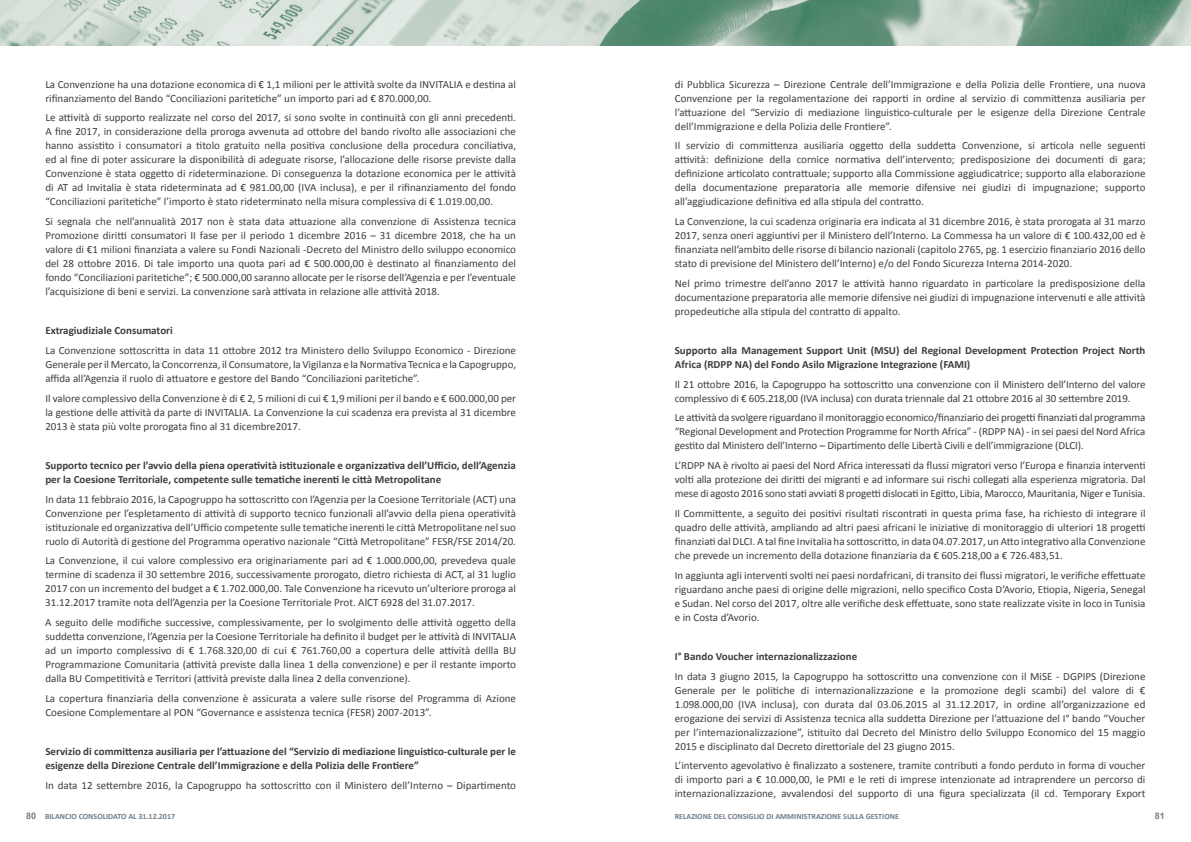
<style>
.page{position:relative;width:1191px;height:842px;background:#fff}
.page>*{position:absolute;margin:0;border:0;box-sizing:border-box;transform-origin:0 0}
.t1{font:11px/14px "Calibri";color:#3e3e3f;text-align:justify}
.t2{font:700 11px/14px "Calibri";color:#3e3e3f}
.t3{font:700 9px "Arial";color:#727f8a}
.t4{font:700 8px "Calibri";color:#727f8a}
.s1{font-family:"Arial";font-size:9px}
</style>
<div class="page">
<img style="left:0;top:0;width:1191px;height:45px">
<p class="t1" style="left:45px;top:77px;width:472px">La Convenzione ha una dotazione economica di € 1,1 milioni per le attività svolte da INVITALIA e destina al rifinanziamento del Bando “Conciliazioni paritetiche” un importo pari ad € 870.000,00.</p>
<p class="t1" style="left:45px;top:111px;width:472px">Le attività di supporto realizzate nel corso del 2017, si sono svolte in continuità con gli anni precedenti.<br>A fine 2017, in considerazione della proroga avvenuta ad ottobre del bando rivolto alle associazioni che hanno assistito i consumatori a titolo gratuito nella positiva conclusione della procedura conciliativa, ed al fine di poter assicurare la disponibilità di adeguate risorse, l’allocazione delle risorse previste dalla Convenzione è stata oggetto di rideterminazione. Di conseguenza la dotazione economica per le attività di AT ad Invitalia è stata rideterminata ad € 981.00,00 (IVA inclusa), e per il rifinanziamento del fondo “Conciliazioni paritetiche” l’importo è stato rideterminato nella misura complessiva di € 1.019.00,00.</p>
<p class="t1" style="left:45px;top:214px;width:472px">Si segnala che nell’annualità 2017 non è stata data attuazione alla convenzione di Assistenza tecnica Promozione diritti consumatori II fase per il periodo 1 dicembre 2016 – 31 dicembre 2018, che ha un valore di €1 milioni finanziata a valere su Fondi Nazionali -Decreto del Ministro dello sviluppo economico del 28 ottobre 2016. Di tale importo una quota pari ad € 500.000,00 è destinato al finanziamento del fondo “Conciliazioni paritetiche”; € 500.000,00 saranno allocate per le risorse dell’Agenzia e per l’eventuale l’acquisizione di beni e servizi. La convenzione sarà attivata in relazione alle attività 2018.</p>
<p class="t2" style="left:45px;top:324px;width:129px">Extragiudiziale Consumatori</p>
<p class="t1" style="left:45px;top:343px;width:472px">La Convenzione sottoscritta in data 11 ottobre 2012 tra Ministero dello Sviluppo Economico - Direzione Generale perilMercato, la Concorrenza, il Consumatore, laVigilanza e laNormativa Tecnica e la Capogruppo, affida all’Agenzia il ruolo di attuatore e gestore del Bando “Conciliazioni paritetiche”.</p>
<p class="t1" style="left:45px;top:391px;width:472px">Il valore complessivo della Convenzione è di € 2, 5 milioni di cui € 1,9 milioni per il bando e € 600.000,00 per la gestione delle attività da parte di INVITALIA. La Convenzione la cui scadenza era prevista al 31 dicembre 2013 è stata più volte prorogata fino al 31 dicembre2017.</p>
<p class="t2" style="left:45px;top:458px;width:472px">Supporto tecnico per l’avvio della piena operatività istituzionale e organizzativa dell’Ufficio, dell’Agenzia per la Coesione Territoriale, competente sulle tematiche inerenti le città Metropolitane</p>
<p class="t1" style="left:45px;top:492px;width:472px">In data 11 febbraio 2016, la Capogruppo ha sottoscritto con l’Agenzia per la Coesione Territoriale (ACT) una Convenzione per l’espletamento di attività di supporto tecnico funzionali all’avvio della piena operatività istituzionale ed organizzativa dell’Ufficio competente sulle tematiche inerenti le città Metropolitane nel suo ruolo di Autorità di gestione del Programma operativo nazionale “Città Metropolitane” FESR/FSE 2014/20.</p>
<p class="t1" style="left:45px;top:554px;width:472px">La Convenzione, il cui valore complessivo era originariamente pari ad € 1.000.000,00, prevedeva quale termine di scadenza il 30 settembre 2016, successivamente prorogato, dietro richiesta di ACT, al 31 luglio 2017 con un incremento del budget a € 1.702.000,00. Tale Convenzione ha ricevuto un’ulteriore proroga al 31.12.2017 tramite nota dell’Agenzia per la Coesione Territoriale Prot. AlCT 6928 del 31.07.2017.</p>
<p class="t1" style="left:45px;top:615px;width:472px">A seguito delle modifiche successive, complessivamente, per lo svolgimento delle attività oggetto della suddetta convenzione, l’Agenzia per la Coesione Territoriale ha definito il budget per le attività di INVITALIA ad un importo complessivo di € 1.768.320,00 di cui € 761.760,00 a copertura delle attività dellla BU Programmazione Comunitaria (attività previste dalla linea 1 della convenzione) e per il restante importo dalla BU Competitività e Territori (attività previste dalla linea 2 della convenzione).</p>
<p class="t1" style="left:45px;top:691px;width:472px">La copertura finanziaria della convenzione è assicurata a valere sulle risorse del Programma di Azione<br>Coesione Complementare al PON “Governance e assistenza tecnica (FESR) 2007-2013”.</p>
<p class="t2" style="left:45px;top:744px;width:472px">Servizio di committenza ausiliaria per l’attuazione del “Servizio di mediazione linguistico-culturale per le esigenze della Direzione Centrale dell’Immigrazione e della Polizia delle Frontiere”</p>
<p class="t1" style="left:45px;top:778px;width:472px">In data 12 settembre 2016, la Capogruppo ha sottoscritto con il Ministero dell’Interno – Dipartimento</p>
<p class="t1" style="left:675px;top:77px;width:472px">di Pubblica Sicurezza – Direzione Centrale dell’Immigrazione e della Polizia delle Frontiere, una nuova Convenzione per la regolamentazione dei rapporti in ordine al servizio di committenza ausiliaria per l’attuazione del “Servizio di mediazione linguistico-culturale per le esigenze della Direzione Centrale dell’Immigrazione e della Polizia delle Frontiere”.</p>
<p class="t1" style="left:675px;top:139px;width:472px">Il servizio di committenza ausiliaria oggetto della suddetta Convenzione, si articola nelle seguenti attività: definizione della cornice normativa dell’intervento; predisposizione dei documenti di gara; definizione articolato contrattuale; supporto alla Commissione aggiudicatrice; supporto alla elaborazione della documentazione preparatoria alle memorie difensive nei giudizi di impugnazione; supporto all’aggiudicazione definitiva ed alla stipula del contratto.</p>
<p class="t1" style="left:675px;top:214px;width:472px">La Convenzione, la cui scadenza originaria era indicata al 31 dicembre 2016, è stata prorogata al 31 marzo 2017, senza oneri aggiuntivi per il Ministero dell’Interno. La Commessa ha un valore di € 100.432,00 ed è finanziata nell’ambito delle risorse di bilancio nazionali (capitolo 2765, pg. 1 esercizio finanziario 2016 dello stato di previsione del Ministero dell’Interno) e/o del Fondo Sicurezza Interna 2014-2020.</p>
<p class="t1" style="left:675px;top:276px;width:472px">Nel primo trimestre dell’anno 2017 le attività hanno riguardato in particolare la predisposizione della documentazione preparatoria alle memorie difensive nei giudizi di impugnazione intervenuti e alle attività propedeutiche alla stipula del contratto di appalto.</p>
<p class="t2" style="left:675px;top:343px;width:472px">Supporto alla Management Support Unit (MSU) del Regional Development Protection Project North<br>Africa (RDPP NA) del Fondo Asilo Migrazione Integrazione (FAMI)</p>
<p class="t1" style="left:675px;top:377px;width:472px">Il 21 ottobre 2016, la Capogruppo ha sottoscritto una convenzione con il Ministero dell’Interno del valore complessivo di € 605.218,00 (IVA inclusa) con durata triennale dal 21 ottobre 2016 al 30 settembre 2019.</p>
<p class="t1" style="left:675px;top:411px;width:472px">Le attività da svolgere riguardano il monitoraggio economico/finanziario dei progetti finanziati dal programma “Regional Development and Protection Programme for North Africa” - (RDPP NA) - in sei paesi del Nord Africa gestito dal Ministero dell’Interno – Dipartimento delle Libertà Civili e dell’immigrazione (DLCI).</p>
<p class="t1" style="left:675px;top:458px;width:472px">L’RDPP NA è rivolto ai paesi del Nord Africa interessati da flussi migratori verso l’Europa e finanzia interventi volti alla protezione dei diritti dei migranti e ad informare sui rischi collegati alla esperienza migratoria. Dal mese di agosto 2016 sono stati avviati 8 progetti dislocati in Egitto, Libia, Marocco, Mauritania, Niger e Tunisia.</p>
<p class="t1" style="left:675px;top:506px;width:472px">Il Committente, a seguito dei positivi risultati riscontrati in questa prima fase, ha richiesto di integrare il quadro delle attività, ampliando ad altri paesi africani le iniziative di monitoraggio di ulteriori 18 progetti finanziati dal DLCI. A tal fine Invitalia ha sottoscritto, in data 04.07.2017, un Atto integrativo alla Convenzione che prevede un incremento della dotazione finanziaria da € 605.218,00 a € 726.483,51.</p>
<p class="t1" style="left:675px;top:568px;width:472px">In aggiunta agli interventi svolti nei paesi nordafricani, di transito dei flussi migratori, le verifiche effettuate riguardano anche paesi di origine delle migrazioni, nello specifico Costa D’Avorio, Etiopia, Nigeria, Senegal e Sudan. Nel corso del 2017, oltre alle verifiche desk effettuate, sono state realizzate visite in loco in Tunisia e in Costa d’Avorio.</p>
<p class="t2" style="left:675px;top:649px;width:184px">I° Bando Voucher internazionalizzazione</p>
<p class="t1" style="left:675px;top:669px;width:472px">In data 3 giugno 2015, la Capogruppo ha sottoscritto una convenzione con il MiSE - DGPIPS (Direzione Generale per le politiche di internazionalizzazione e la promozione degli scambi) del valore di € 1.098.000,00 (IVA inclusa), con durata dal 03.06.2015 al 31.12.2017, in ordine all’organizzazione ed erogazione dei servizi di Assistenza tecnica alla suddetta Direzione per l’attuazione del I° bando “Voucher per l’internazionalizzazione”, istituito dal Decreto del Ministro dello Sviluppo Economico del 15 maggio 2015 e disciplinato dal Decreto direttoriale del 23 giugno 2015.</p>
<p class="t1" style="left:675px;top:759px;width:472px">L’intervento agevolativo è finalizzato a sostenere, tramite contributi a fondo perduto in forma di voucher di importo pari a € 10.000,00, le PMI e le reti di imprese intenzionate ad intraprendere un percorso di internazionalizzazione, avvalendosi del supporto di una figura specializzata (il cd. Temporary Export</p>
<p class="t4" style="left:26px;top:811px;width:150px"><span class="s1">80</span> BILANCIO CONSOLIDATO AL 31.12.2017</p>
<p class="t4" style="left:674px;top:811px;width:226px">RELAZIONE DEL CONSIGLIO DI AMMINISTRAZIONE SULLA GESTIONE</p>
<p class="t3" style="left:1154px;top:810px;width:12px">81</p>
</div>
